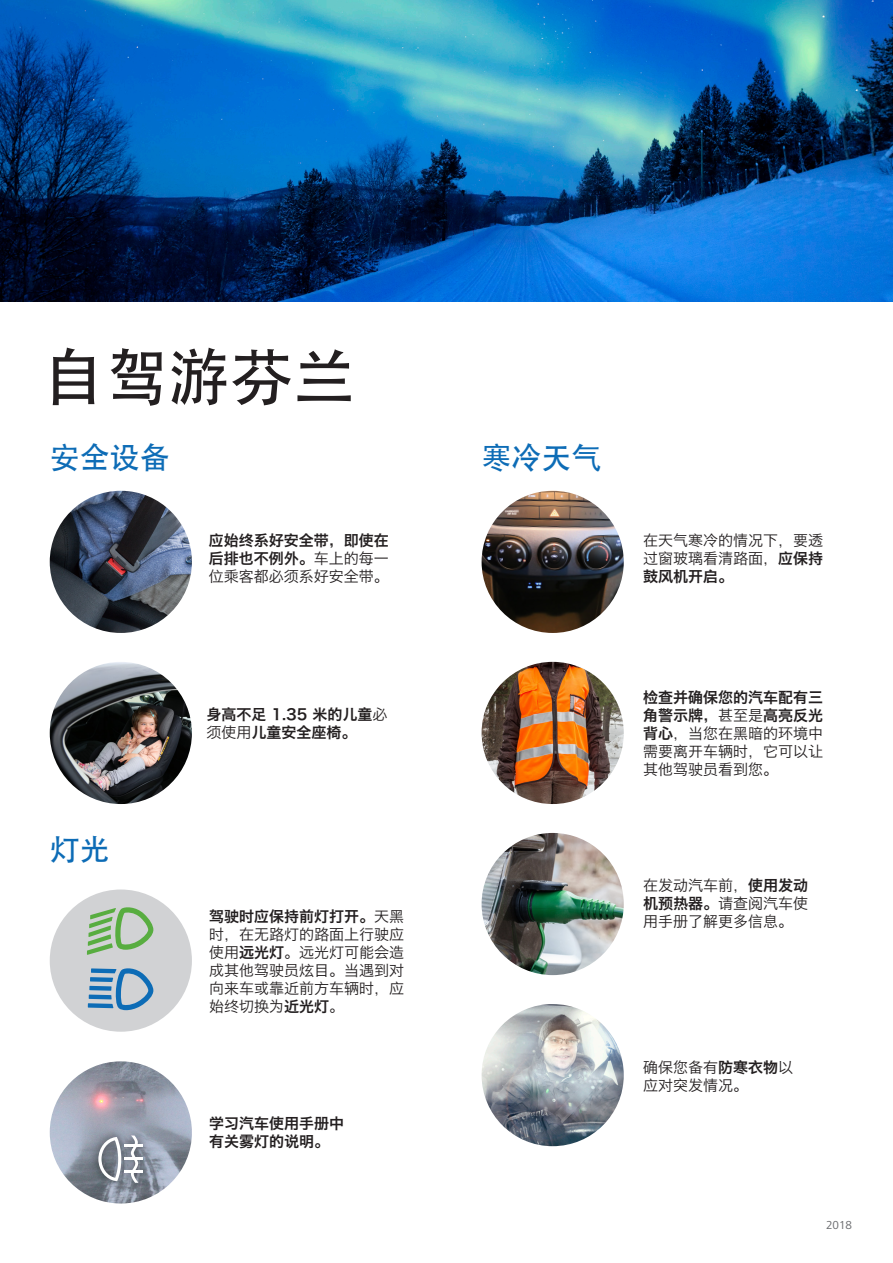
<style>
.page{position:relative;width:893px;height:1263px;background:#fff}
.page>*{position:absolute;margin:0;border:0;box-sizing:border-box;transform-origin:0 0}
.t1{font:500 62.7px "ST Heiti SC";color:#231f20}
.t2{font:500 30px "ST Heiti SC";color:#0d6cb6}
.t3{font:15px/18px "Hiragino Sans GB W3";color:#231f20;text-align:justify}
.t4{font:15px/18px "Hiragino Sans GB W6";color:#231f20}
.t5{font:12px "Frutiger Next Pro";color:#6c6d70}
.s1{font-family:"Hiragino Sans GB W3"}
.s2{font-family:"Hiragino Sans GB W6"}
</style>
<div class="page">
<img style="left:50px;top:491px;width:142px;height:142px;border-radius:71px">
<img style="left:50px;top:662px;width:142px;height:142px;border-radius:71px">
<img style="left:482px;top:833px;width:142px;height:142px;border-radius:71px">
<img style="left:482px;top:662px;width:142px;height:142px;border-radius:71px">
<img style="left:50px;top:1061px;width:142px;height:142px;border-radius:71px">
<img style="left:482px;top:1004px;width:142px;height:142px;border-radius:71px">
<img style="left:85px;top:1123px;width:71px;height:73px">
<svg style="left:98px;top:1137px;width:23px;height:44px"></svg>
<svg style="left:131px;top:1135px;width:8px;height:48px"></svg>
<hr style="left:124px;top:1144px;width:18px;height:3px;background:#fff">
<hr style="left:124px;top:1157px;width:18px;height:3px;background:#fff">
<hr style="left:124px;top:1170px;width:18px;height:3px;background:#fff">
<div style="left:50px;top:889px;width:142px;height:143px;background:#d1d2d4;border-radius:50%"></div>
<svg style="left:87px;top:907px;width:66px;height:48px"></svg>
<svg style="left:88px;top:968px;width:65px;height:42px"></svg>
<img style="left:0;top:1px;width:893px;height:300px">
<img style="left:482px;top:491px;width:142px;height:142px;border-radius:71px">
<h1 class="t1" style="left:42px;top:342px;width:315px">自驾游芬兰</h1>
<h2 class="t2" style="left:50px;top:440px;width:121px">安全设备</h2>
<p class="t4" style="left:209px;top:531px;width:182px">应始终系好安全带，即使在后排也不例外。<span class="s1">车上的每一</span></p>
<p class="t3" style="left:209px;top:567px;width:182px">位乘客都必须系好安全带。</p>
<h2 class="t2" style="left:50px;top:833px;width:61px">灯光</h2>
<p class="t4" style="left:207px;top:705px;width:183px">身高不足 1.35 米的儿童<span class="s1">必须使用</span>儿童安全座椅。</p>
<p class="t4" style="left:209px;top:907px;width:196px">驾驶时应保持前灯打开。<span class="s1">天黑</span></p>
<p class="t3" style="left:209px;top:925px;width:197px">时，在无路灯的路面上行驶应使用<span class="s2">远光灯</span>。远光灯可能会造成其他驾驶员炫目。当遇到对向来车或靠近前方车辆时，应始终切换为<span class="s2">近光灯</span>。</p>
<p class="t4" style="left:209px;top:1114px;width:136px">学习汽车使用手册中有关雾灯的说明。</p>
<h2 class="t2" style="left:482px;top:440px;width:121px">寒冷天气</h2>
<p class="t3" style="left:643px;top:531px;width:181px">在天气寒冷的情况下，要透过窗玻璃看清路面，<span class="s2">应保持</span></p>
<p class="t4" style="left:643px;top:567px;width:91px">鼓风机开启。</p>
<p class="t4" style="left:643px;top:688px;width:181px">检查并确保您的汽车配有三角警示牌，<span class="s1">甚至是</span>高亮反光</p>
<p class="t3" style="left:643px;top:724px;width:181px"><span class="s2">背心</span>，当您在黑暗的环境中需要离开车辆时，它可以让其他驾驶员看到您。</p>
<p class="t3" style="left:643px;top:876px;width:166px">在发动汽车前，<span class="s2">使用发动机预热器。</span>请查阅汽车使用手册了解更多信息。</p>
<p class="t3" style="left:643px;top:1058px;width:151px">确保您备有<span class="s2">防寒衣物</span>以应对突发情况。</p>
<p class="t5" style="left:826px;top:1218px;width:28px">2018</p>
</div>
